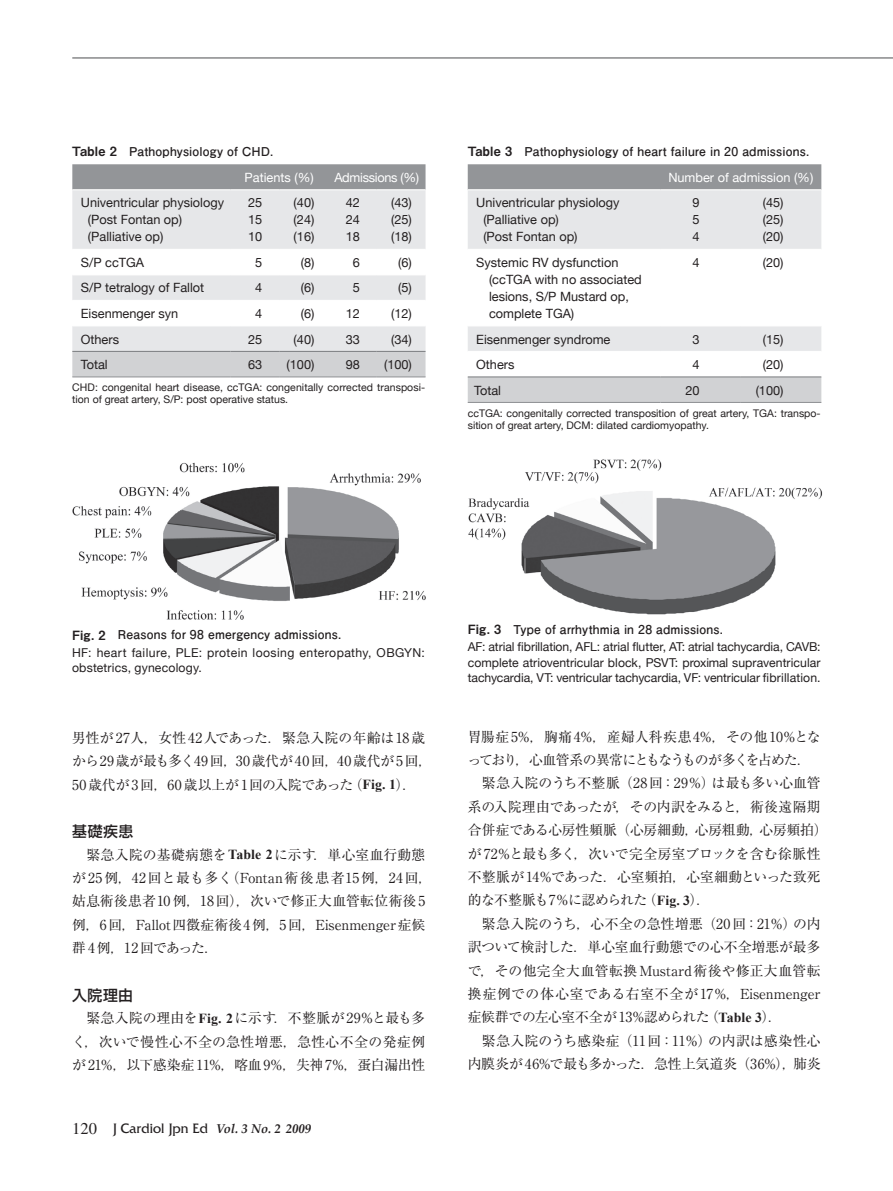
<style>
.page{position:relative;width:893px;height:1191px;background:#fff}
.page>*{position:absolute;margin:0;border:0;box-sizing:border-box;transform-origin:0 0}
.t1{font:500 14.85px "Shin Go Pro";letter-spacing:.035em;color:#231f20}
.t2{font:14.4px "Friz Quadrata";color:#231f20}
.t3{font:13.8px/23.4px "Ryumin Pro";letter-spacing:.005em;color:#231f20}
.t4{font:12.75px/17px "Helvetica Neue";color:#231f20;text-align:justify}
.t5{font:12.75px "Helvetica Neue";color:#fff}
.t6{font:12.75px "Helvetica Neue";letter-spacing:-.025em;color:#fff}
.t7{font:12.15px/15.6px "Helvetica Neue";letter-spacing:.015em;color:#231f20}
.t8{font:700 12.15px "Futo Go B101 Pro";letter-spacing:.015em;color:#231f20}
.t9{font:10.5px/11.7px "Helvetica Neue";color:#231f20}
.s1{font-family:"Midashi Go Pro MB31";font-weight:400;font-size:12.75px}
.s2{font-family:"Times New Roman";font-weight:700}
.s3{font-family:"Times";font-size:16.5px}
.s4{font-family:"Palatino";font-weight:700;font-style:italic;font-size:12.75px}
</style>
<div class="page">
<hr style="left:72px;top:57px;width:821px;height:1px;background:#57585a">
<div style="left:72px;top:164px;width:354px;height:25px;background:#939598"></div>
<div style="left:72px;top:190px;width:354px;height:161px;background:#e6e7e9"></div>
<svg style="left:72px;top:250px;width:354px;height:75px"></svg>
<div style="left:72px;top:352px;width:354px;height:24px;background:#d1d2d4"></div>
<hr style="left:72px;top:249px;width:158px;height:1px;background:#fff">
<hr style="left:230px;top:249px;width:49px;height:1px;background:#fff">
<hr style="left:279px;top:249px;width:49px;height:1px;background:#fff">
<hr style="left:328px;top:249px;width:49px;height:1px;background:#fff">
<hr style="left:377px;top:249px;width:49px;height:1px;background:#fff">
<hr style="left:72px;top:274px;width:158px;height:1px;background:#fff">
<hr style="left:230px;top:274px;width:49px;height:1px;background:#fff">
<hr style="left:279px;top:274px;width:49px;height:1px;background:#fff">
<hr style="left:328px;top:274px;width:49px;height:1px;background:#fff">
<hr style="left:377px;top:274px;width:49px;height:1px;background:#fff">
<hr style="left:72px;top:300px;width:158px;height:1px;background:#fff">
<hr style="left:230px;top:300px;width:49px;height:1px;background:#fff">
<hr style="left:279px;top:300px;width:49px;height:1px;background:#fff">
<hr style="left:328px;top:300px;width:49px;height:1px;background:#fff">
<hr style="left:377px;top:300px;width:49px;height:1px;background:#fff">
<hr style="left:72px;top:325px;width:158px;height:1px;background:#fff">
<hr style="left:230px;top:325px;width:49px;height:1px;background:#fff">
<hr style="left:279px;top:325px;width:49px;height:1px;background:#fff">
<hr style="left:328px;top:325px;width:49px;height:1px;background:#fff">
<hr style="left:377px;top:325px;width:49px;height:1px;background:#fff">
<hr style="left:72px;top:351px;width:158px;height:1px;background:#808285">
<hr style="left:230px;top:351px;width:49px;height:1px;background:#808285">
<hr style="left:279px;top:351px;width:49px;height:1px;background:#808285">
<hr style="left:328px;top:351px;width:49px;height:1px;background:#808285">
<hr style="left:377px;top:351px;width:49px;height:1px;background:#808285">
<hr style="left:72px;top:376px;width:158px;height:1px;background:#939598">
<hr style="left:230px;top:376px;width:49px;height:1px;background:#939598">
<hr style="left:279px;top:376px;width:49px;height:1px;background:#939598">
<hr style="left:328px;top:376px;width:49px;height:1px;background:#939598">
<hr style="left:377px;top:376px;width:49px;height:1px;background:#939598">
<img style="left:72px;top:462px;width:354px;height:158px">
<img style="left:468px;top:459px;width:354px;height:156px">
<div style="left:468px;top:164px;width:353px;height:25px;background:#939598"></div>
<div style="left:468px;top:190px;width:353px;height:59px;background:#e6e7e9"></div>
<div style="left:468px;top:326px;width:353px;height:25px;background:#e6e7e9"></div>
<div style="left:468px;top:377px;width:353px;height:25px;background:#d1d2d4"></div>
<hr style="left:468px;top:376px;width:192px;height:1px;background:#808285">
<hr style="left:660px;top:376px;width:81px;height:1px;background:#808285">
<hr style="left:741px;top:376px;width:80px;height:1px;background:#808285">
<hr style="left:468px;top:402px;width:192px;height:1px;background:#939598">
<hr style="left:660px;top:402px;width:81px;height:1px;background:#939598">
<hr style="left:741px;top:402px;width:80px;height:1px;background:#939598">
<p class="t8" style="left:72px;top:142px;width:202px"><span class="s1">Table 2</span>　Pathophysiology of CHD.</p>
<p class="t5" style="left:245px;top:170px;width:71px">Patients (%)</p>
<p class="t6" style="left:334px;top:170px;width:86px">Admissions (%)</p>
<p class="t4" style="left:88px;top:194px;width:138px;text-align:left;text-indent:-7px">Univentricular physiology (Post Fontan op) (Palliative op)</p>
<p class="t4" style="left:248px;top:194px;width:16px">25<br>15<br>10</p>
<p class="t4" style="left:294px;top:194px;width:22px">(40) (24) (16)</p>
<p class="t4" style="left:346px;top:194px;width:16px">42<br>24<br>18</p>
<p class="t4" style="left:391px;top:194px;width:22px">(43) (25) (18)</p>
<p class="t4" style="left:81px;top:254px;width:65px">S/P ccTGA</p>
<p class="t4" style="left:255px;top:254px;width:9px">5</p>
<p class="t4" style="left:301px;top:254px;width:15px">(8)</p>
<p class="t4" style="left:353px;top:254px;width:9px">6</p>
<p class="t4" style="left:398px;top:254px;width:15px">(6)</p>
<p class="t4" style="left:81px;top:279px;width:125px">S/P tetralogy of Fallot</p>
<p class="t4" style="left:255px;top:279px;width:9px">4</p>
<p class="t4" style="left:301px;top:279px;width:15px">(6)</p>
<p class="t4" style="left:353px;top:279px;width:9px">5</p>
<p class="t4" style="left:398px;top:279px;width:15px">(5)</p>
<p class="t4" style="left:81px;top:305px;width:99px">Eisenmenger syn</p>
<p class="t4" style="left:255px;top:305px;width:9px">4</p>
<p class="t4" style="left:301px;top:305px;width:15px">(6)</p>
<p class="t4" style="left:346px;top:305px;width:16px">12</p>
<p class="t4" style="left:391px;top:305px;width:22px">(12)</p>
<p class="t4" style="left:81px;top:330px;width:40px">Others</p>
<p class="t4" style="left:248px;top:330px;width:16px">25</p>
<p class="t4" style="left:294px;top:330px;width:22px">(40)</p>
<p class="t4" style="left:346px;top:330px;width:16px">33</p>
<p class="t4" style="left:391px;top:330px;width:22px">(34)</p>
<p class="t4" style="left:81px;top:356px;width:28px">Total</p>
<p class="t4" style="left:248px;top:356px;width:16px">63</p>
<p class="t4" style="left:287px;top:356px;width:29px">(100)</p>
<p class="t4" style="left:346px;top:356px;width:16px">98</p>
<p class="t4" style="left:384px;top:356px;width:29px">(100)</p>
<p class="t9" style="left:72px;top:382px;width:354px">CHD: congenital heart disease, ccTGA: congenitally corrected transposi&shy;tion of great artery, S/P: post operative status.</p>
<p class="t8" style="left:468px;top:142px;width:343px"><span class="s1">Table 3</span>　Pathophysiology of heart failure in 20 admissions.</p>
<p class="t5" style="left:668px;top:170px;width:147px">Number of admission (%)</p>
<p class="t4" style="left:483px;top:194px;width:138px;text-align:left;text-indent:-7px">Univentricular physiology (Palliative op)<br>(Post Fontan op)</p>
<p class="t4" style="left:693px;top:194px;width:9px">9<br>5<br>4</p>
<p class="t4" style="left:763px;top:194px;width:22px">(45) (25) (20)</p>
<p class="t4" style="left:489px;top:254px;width:154px;text-align:left;text-indent:-13px">Systemic RV dysfunction (ccTGA with no associated lesions, S/P Mustard op, complete TGA)</p>
<p class="t4" style="left:693px;top:254px;width:9px">4</p>
<p class="t4" style="left:763px;top:254px;width:22px">(20)</p>
<p class="t4" style="left:476px;top:330px;width:136px">Eisenmenger syndrome</p>
<p class="t4" style="left:693px;top:330px;width:9px">3</p>
<p class="t4" style="left:763px;top:330px;width:22px">(15)</p>
<p class="t4" style="left:476px;top:356px;width:40px">Others</p>
<p class="t4" style="left:693px;top:356px;width:9px">4</p>
<p class="t4" style="left:763px;top:356px;width:22px">(20)</p>
<p class="t4" style="left:474px;top:381px;width:28px">Total</p>
<p class="t4" style="left:685px;top:381px;width:16px">20</p>
<p class="t4" style="left:756px;top:381px;width:29px">(100)</p>
<p class="t9" style="left:468px;top:407px;width:354px">ccTGA: congenitally corrected transposition of great artery, TGA: transpo&shy;sition of great artery, DCM: dilated cardiomyopathy.</p>
<p class="t8" style="left:72px;top:625px;width:271px"><span class="s1">Fig. 2</span>　Reasons for 98 emergency admissions.</p>
<p class="t7" style="left:72px;top:644px;width:354px">HF: heart failure, PLE: protein loosing enteropathy, OBGYN: obstetrics, gynecology.</p>
<p class="t3" style="left:72px;top:725px;width:361px">男性が27人，女性42人であった．緊急入院の年齢は18歳から29歳が最も多く49回，30歳代が40回，40歳代が5回，<br>50歳代が3回，60歳以上が1回の入院であった（<span class="s2">Fig. 1</span>）．</p>
<p class="t1" style="left:72px;top:819px;width:63px">基礎疾患</p>
<p class="t3" style="left:72px;top:842px;width:361px">　緊急入院の基礎病態を<span class="s2">Table 2</span>に示す．単心室血行動態が25例，42回と最も多く（Fontan術後患者15例，24回，姑息術後患者10例，18回），次いで修正大血管転位術後5例，6回，Fallot四徴症術後4例，5回，Eisenmenger症候群 4例，12回であった．</p>
<p class="t1" style="left:72px;top:983px;width:62px">入院理由</p>
<p class="t3" style="left:72px;top:1005px;width:354px;text-align:justify">　緊急入院の理由を<span class="s2">Fig. 2</span>に示す．不整脈が29%と最も多く，次いで慢性心不全の急性増悪，急性心不全の発症例が 21%，以下感染症11%，喀血9%，失神7%，蛋白漏出性</p>
<p class="t2" style="left:72px;top:1120px;width:240px"><span class="s3">120</span> J Cardiol Jpn Ed <span class="s4">Vol. 3 No. 2 2009</span></p>
<p class="t8" style="left:468px;top:619px;width:257px"><span class="s1">Fig. 3</span>　Type of arrhythmia in 28 admissions.</p>
<p class="t7" style="left:468px;top:639px;width:354px;text-align:justify">AF: atrial fibrillation, AFL: atrial flutter, AT: atrial tachycardia, CAVB: complete atrioventricular block, PSVT: proximal supraventricular tachycardia, VT: ventricular tachycardia, VF: ventricular fibrillation.</p>
<p class="t3" style="left:468px;top:724px;width:361px">胃腸症5%，胸痛4%，産婦人科疾患4%，その他10%となっており，心血管系の異常にともなうものが多くを占めた．　緊急入院のうち不整脈（28回：29％）は最も多い心血管系の入院理由であったが，その内訳をみると，術後遠隔期合併症である心房性頻脈（心房細動，心房粗動，心房頻拍）が72%と最も多く，次いで完全房室ブロックを含む徐脈性不整脈が14％であった．心室頻拍，心室細動といった致死的な不整脈も7％に認められた（<span class="s2">Fig. 3</span>）．<br>　緊急入院のうち，心不全の急性増悪（20回：21％）の内訳ついて検討した．単心室血行動態での心不全増悪が最多で，その他完全大血管転換Mustard術後や修正大血管転換症例での体心室である右室不全が17%，Eisenmenger症候群での左心室不全が 13%認められた（<span class="s2">Table 3</span>）．<br>　緊急入院のうち感染症（11回：11％）の内訳は感染性心内膜炎が 46%で最も多かった．急性上気道炎（36%），肺炎</p>
</div>
